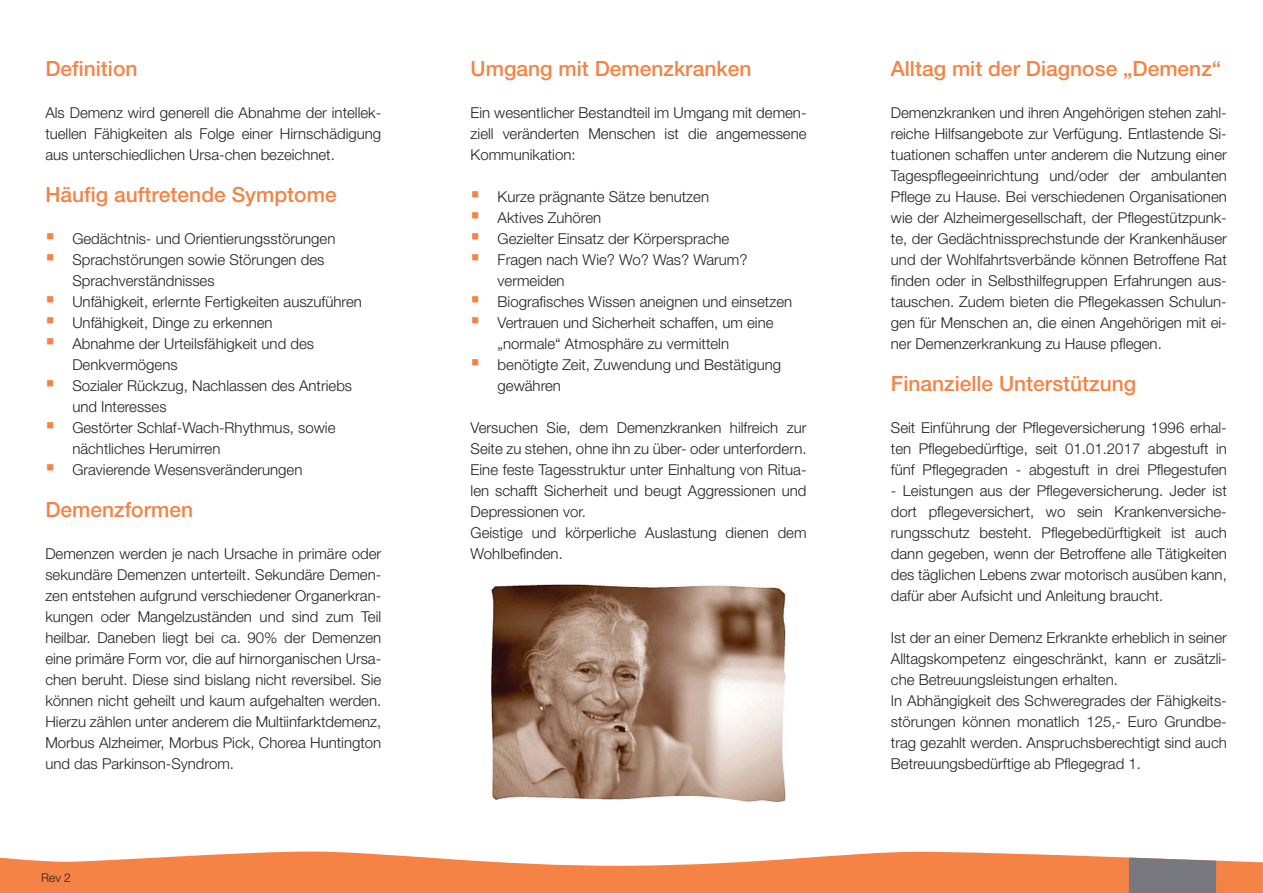
<style>
.page{position:relative;width:1263px;height:893px;background:#fff}
.page>*{position:absolute;margin:0;border:0;box-sizing:border-box;transform-origin:0 0}
.t1{font:500 21px "Helvetica Neue CE";color:#f58345}
.t2{font:300 15px/21px "Helvetica Neue";color:#231f20}
.t3{font:300 12px "Helvetica Neue";color:#231f20}
.s1{color:#f58345}
</style>
<div class="page">
<svg style="left:0;top:851px;width:1263px;height:42px;fill:#f58345"></svg>
<div style="left:1129px;top:858px;width:87px;height:35px;background:#787980"></div>
<div style="left:40px;top:871px;width:386px;height:22px;border:2px solid #f58345"></div>
<img style="left:492px;top:585px;width:293px;height:216px">
<h1 class="t1" style="left:45px;top:61px;width:94px">Definition</h1>
<p class="t2" style="left:45px;top:104px;width:337px;text-align:justify">Als Demenz wird generell die Abnahme der intellek&shy;tuellen Fähigkeiten als Folge einer Hirnschädigung aus unterschiedlichen Ursa-chen bezeichnet.</p>
<h1 class="t1" style="left:45px;top:187px;width:293px">Häufig auftretende Symptome</h1>
<p class="t2" style="left:45px;top:230px;width:292px"><span class="s1">▪</span> Gedächtnis- und Orientierungsstörungen</p>
<p class="t2" style="left:72px;top:251px;width:254px;text-indent:-27px"><span class="s1">▪</span> Sprachstörungen sowie Störungen des<br>Sprachverständnisses</p>
<p class="t2" style="left:45px;top:293px;width:318px"><span class="s1">▪</span> Unfähigkeit, erlernte Fertigkeiten auszuführen</p>
<p class="t2" style="left:45px;top:314px;width:229px"><span class="s1">▪</span> Unfähigkeit, Dinge zu erkennen</p>
<p class="t2" style="left:72px;top:335px;width:243px;text-indent:-27px"><span class="s1">▪</span> Abnahme der Urteilsfähigkeit und des<br>Denkvermögens</p>
<p class="t2" style="left:72px;top:377px;width:281px;text-indent:-27px"><span class="s1">▪</span> Sozialer Rückzug, Nachlassen des Antriebs und Interesses</p>
<p class="t2" style="left:72px;top:419px;width:265px;text-indent:-27px"><span class="s1">▪</span> Gestörter Schlaf-Wach-Rhythmus, sowie nächtliches Herumirren</p>
<p class="t2" style="left:45px;top:461px;width:259px"><span class="s1">▪</span> Gravierende Wesensveränderungen</p>
<h1 class="t1" style="left:45px;top:502px;width:149px">Demenzformen</h1>
<p class="t2" style="left:45px;top:545px;width:337px;text-align:justify">Demenzen werden je nach Ursache in primäre oder sekundäre Demenzen unterteilt. Sekundäre Demen&shy;zen entstehen aufgrund verschiedener Organerkran&shy;kungen oder Mangelzuständen und sind zum Teil heilbar. Daneben liegt bei ca. 90% der Demenzen eine primäre Form vor, die auf hirnorganischen Ursa&shy;chen beruht. Diese sind bislang nicht reversibel. Sie können nicht geheilt und kaum aufgehalten werden.<br>Hierzu zählen unter anderem die Multiinfarktdemenz, Morbus Alzheimer, Morbus Pick, Chorea Huntington und das Parkinson-Syndrom.</p>
<p class="t3" style="left:41px;top:873px;width:31px">Rev 2</p>
<h1 class="t1" style="left:471px;top:61px;width:282px">Umgang mit Demenzkranken</h1>
<p class="t2" style="left:471px;top:104px;width:337px;text-align:justify">Ein wesentlicher Bestandteil im Umgang mit demen&shy;ziell veränderten Menschen ist die angemessene Kommunikation:</p>
<p class="t2" style="left:471px;top:188px;width:240px"><span class="s1">▪</span> Kurze prägnante Sätze benutzen</p>
<p class="t2" style="left:471px;top:209px;width:132px"><span class="s1">▪</span> Aktives Zuhören</p>
<p class="t2" style="left:471px;top:230px;width:260px"><span class="s1">▪</span> Gezielter Einsatz der Körpersprache</p>
<p class="t2" style="left:498px;top:251px;width:251px;text-indent:-27px"><span class="s1">▪</span> Fragen nach Wie? Wo? Was? Warum? vermeiden</p>
<p class="t2" style="left:471px;top:293px;width:323px"><span class="s1">▪</span> Biografisches Wissen aneignen und einsetzen</p>
<p class="t2" style="left:498px;top:314px;width:277px;text-indent:-27px"><span class="s1">▪</span> Vertrauen und Sicherheit schaffen, um eine „normale“ Atmosphäre zu vermitteln</p>
<p class="t2" style="left:498px;top:356px;width:285px;text-indent:-27px"><span class="s1">▪</span> benötigte Zeit, Zuwendung und Bestätigung gewähren</p>
<p class="t2" style="left:471px;top:419px;width:337px">Versuchen Sie, dem Demenzkranken hilfreich zur Seite zu stehen, ohne ihn zu über- oder unterfordern.<br>Eine feste Tagesstruktur unter Einhaltung von Ritua&shy;len schafft Sicherheit und beugt Aggressionen und Depressionen vor.<br>Geistige und körperliche Auslastung dienen dem Wohlbefinden.</p>
<h1 class="t1" style="left:891px;top:61px;width:332px">Alltag mit der Diagnose „Demenz“</h1>
<p class="t2" style="left:891px;top:104px;width:337px;text-align:justify">Demenzkranken und ihren Angehörigen stehen zahl&shy;reiche Hilfsangebote zur Verfügung. Entlastende Si&shy;tuationen schaffen unter anderem die Nutzung einer Tagespflegeeinrichtung und/oder der ambulanten Pflege zu Hause. Bei verschiedenen Organisationen wie der Alzheimergesellschaft, der Pflegestützpunk&shy;te, der Gedächtnissprechstunde der Krankenhäuser und der Wohlfahrtsverbände können Betroffene Rat finden oder in Selbsthilfegruppen Erfahrungen aus&shy;tauschen. Zudem bieten die Pflegekassen Schulun&shy;gen für Menschen an, die einen Angehörigen mit ei&shy;ner Demenzerkrankung zu Hause pflegen.</p>
<h1 class="t1" style="left:891px;top:376px;width:247px">Finanzielle Unterstützung</h1>
<p class="t2" style="left:891px;top:419px;width:337px;text-align:justify">Seit Einführung der Pflegeversicherung 1996 erhal&shy;ten Pflegebedürftige, seit 01.01.2017 abgestuft in fünf Pflegegraden - abgestuft in drei Pflegestufen</p>
<p class="t2" style="left:891px;top:482px;width:337px;text-align:justify">- Leistungen aus der Pflegeversicherung. Jeder ist dort pflegeversichert, wo sein Krankenversiche&shy;rungsschutz besteht. Pflegebedürftigkeit ist auch dann gegeben, wenn der Betroffene alle Tätigkeiten des täglichen Lebens zwar motorisch ausüben kann, dafür aber Aufsicht und Anleitung braucht.</p>
<p class="t2" style="left:891px;top:629px;width:337px">Ist der an einer Demenz Erkrankte erheblich in seiner Alltagskompetenz eingeschränkt, kann er zusätzli&shy;che Betreuungsleistungen erhalten.<br>In Abhängigkeit des Schweregrades der Fähigkeits&shy;störungen können monatlich 125,- Euro Grundbe&shy;trag gezahlt werden. Anspruchsberechtigt sind auch Betreuungsbedürftige ab Pflegegrad 1.</p>
</div>
